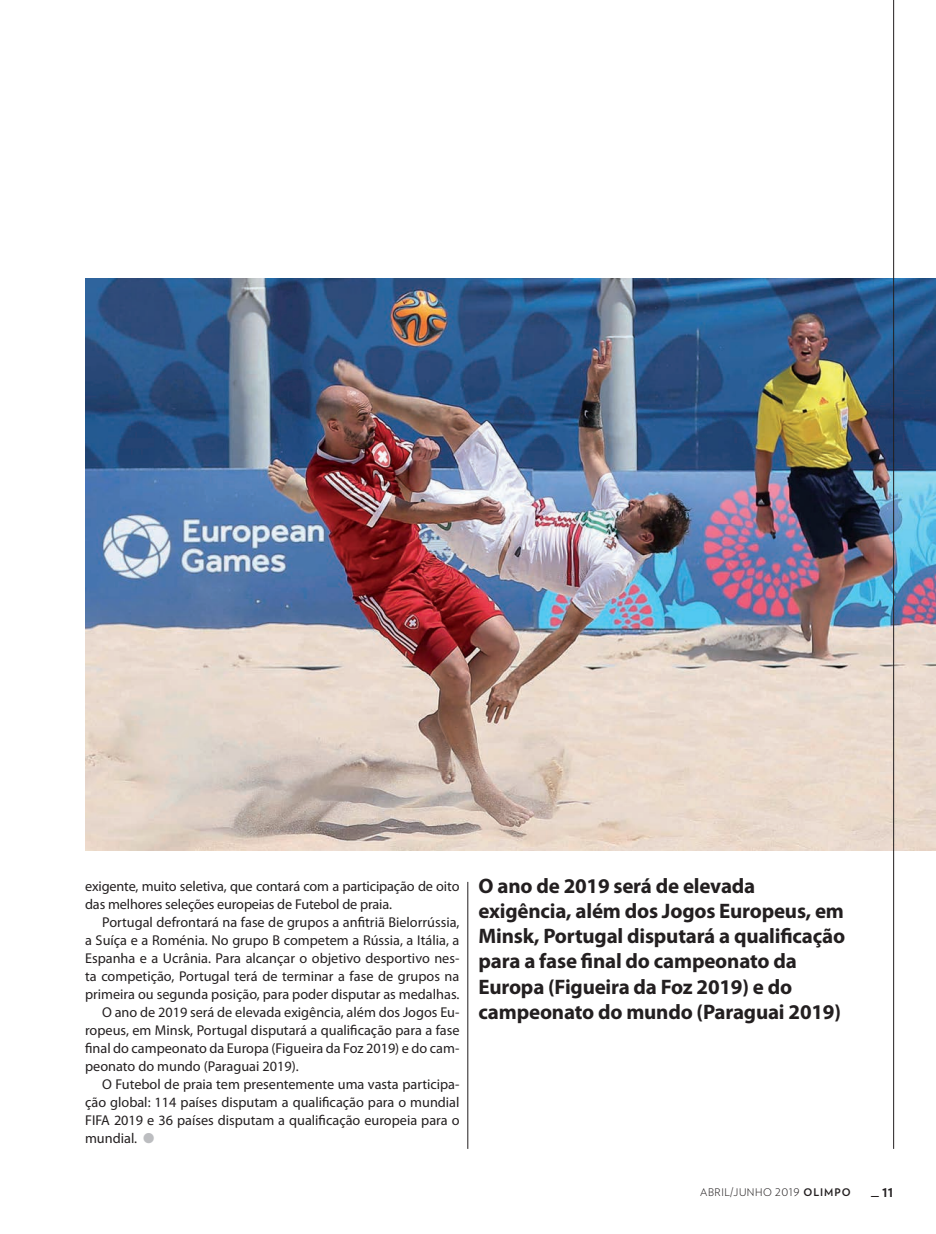
<style>
.page{position:relative;width:936px;height:1234px;background:#fff}
.page>*{position:absolute;margin:0;border:0;box-sizing:border-box;transform-origin:0 0}
._02_opiniao_antetitu{font:700 21px/25.2px "Myriad Pro";letter-spacing:-.01em;color:#231f20}
.t1{font:700 15px "Verlag";color:#231f20}
.t2{font:14.25px/18px "Myriad Pro";color:#231f20;text-align:justify}
.t3{font:300 10.5px "Verlag";letter-spacing:.05em;color:#231f20}
.s1{color:#bcbdc0}
.s2{font-weight:700}
</style>
<div class="page">
<img style="left:85px;top:278px;width:850px;height:572px">
<hr style="left:467px;top:881px;width:1px;height:267px;background:#231f20">
<hr style="left:893px;top:0;width:1px;height:1148px;background:#231f20">
<p class="t2" style="left:85px;top:876px;width:376px">exigente, muito seletiva, que contará com a participação de oito das melhores seleções europeias de Futebol de praia.</p>
<p class="t2" style="left:85px;top:912px;width:376px;text-indent:17px">Portugal defrontará na fase de grupos a anfitriã Bielorrússia, a Suíça e a Roménia. No grupo B competem a Rússia, a Itália, a Espanha e a Ucrânia. Para alcançar o objetivo desportivo nes&shy;ta competição, Portugal terá de terminar a fase de grupos na primeira ou segunda posição, para poder disputar as medalhas.</p>
<p class="t2" style="left:85px;top:1002px;width:376px;text-indent:17px">O ano de 2019 será de elevada exigência, além dos Jogos Eu&shy;ropeus, em Minsk, Portugal disputará a qualificação para a fase final do campeonato da Europa (Figueira da Foz 2019) e do cam&shy;peonato do mundo (Paraguai 2019).</p>
<p class="t2" style="left:85px;top:1074px;width:376px;text-indent:17px">O Futebol de praia tem presentemente uma vasta participa&shy;ção global: 114 países disputam a qualificação para o mundial FIFA 2019 e 36 países disputam a qualificação europeia para o mundial. <span class="s1">●</span></p>
<p class="_02_opiniao_antetitu" style="left:478px;top:872px;width:368px">O ano de 2019 será de elevada exigência, além dos Jogos Europeus, em Minsk, Portugal disputará a qualificação para a fase final do campeonato da Europa (Figueira da Foz 2019) e do campeonato do mundo (Paraguai 2019)</p>
<p class="t3" style="left:700px;top:1183px;width:152px">ABRIL/JUNHO 2019 <span class="s2">OLIMPO</span></p>
<p class="t1" style="left:871px;top:1179px;width:24px">_ 11</p>
</div>
